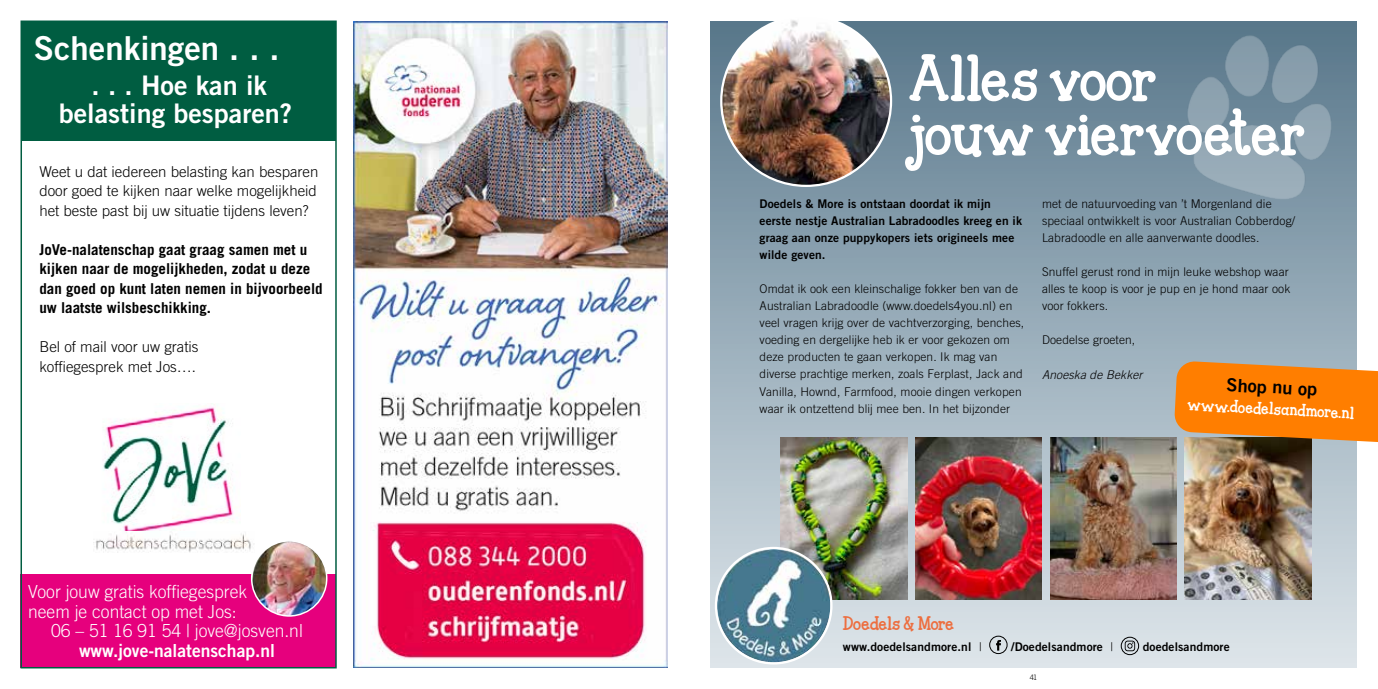
<style>
.page{position:relative;width:1378px;height:689px;background:#fff}
.page>*{position:absolute;margin:0;border:0;box-sizing:border-box;transform-origin:0 0}
.t1{font:50.7px/54.2px "Janda Closer To Free";color:#fff}
.t2{font:33px "Trade Gothic LT Std Bd 2";color:#fff}
.t3{font:27px/28.5px "Trade Gothic LT Std Bd 2";color:#fff;text-align:center}
.t4{font:18.15px "Trade Gothic LT Std Bd 2";color:#000}
.t5{font:300 18px "Trade Gothic LT Std";color:#fff}
.t6{font:18px "Trade Gothic LT Std Bd 2";color:#fff}
.t7{font:300 15px/19.5px "Trade Gothic LT Std";color:#000;text-align:justify}
.t8{font:700 15px/19.5px "Trade Gothic LT Std";color:#000}
.t9{font:15px "Janda Closer To Free";color:#ed6e3f}
.t10{font:13.5px "Janda Closer To Free";color:#fff}
.t11{font:300 12px/17px "Trade Gothic LT Std";letter-spacing:.01em;color:#000}
.t12{font:12px/17px "Trade Gothic LT Std Bd 2";letter-spacing:.01em;color:#000}
.t13{font:italic 300 12px "Trade Gothic LT Std";letter-spacing:.01em;color:#000}
.t14{font:300 7.5px "Trade Gothic LT Std";color:#000}
.s1{font-family:"Trade Gothic LT Std";font-weight:300}
</style>
<div class="page">
<div style="left:710px;top:21px;width:646px;height:647px;background:linear-gradient(to bottom,#5a798c,#dfe6ea)"></div>
<svg style="left:996px;top:640px;width:5px;height:10px"></svg>
<div style="left:989px;top:636px;width:18px;height:18px;border:1px solid #000;border-radius:50%"></div>
<svg style="left:1124px;top:640px;width:11px;height:11px"></svg>
<div style="left:1121px;top:637px;width:18px;height:18px;border:1px solid #000;border-radius:50%"></div>
<img style="left:780px;top:437px;width:127px;height:163px">
<img style="left:1050px;top:437px;width:126px;height:163px">
<img style="left:1185px;top:444px;width:126px;height:156px">
<img style="left:915px;top:437px;width:127px;height:163px">
<img style="left:1162px;top:34px;width:194px;height:166px">
<img style="left:721px;top:16px;width:170px;height:170px;border-radius:85px">
<svg style="left:1174px;top:361px;width:204px;height:83px;background:#ed831a"></svg>
<img style="left:717px;top:549px;width:113px;height:113px;border-radius:55px">
<div style="left:715px;top:547px;width:117px;height:117px;border:2px solid #fff;border-radius:50%"></div>
<div style="left:21px;top:574px;width:315px;height:94px;background:#e6007d"></div>
<img style="left:252px;top:543px;width:75px;height:73px">
<div style="left:251px;top:540px;width:76px;height:77px;border:2px solid #fff;border-radius:50%"></div>
<img style="left:103px;top:403px;width:131px;height:128px">
<img style="left:96px;top:534px;width:158px;height:19px">
<div style="left:21px;top:21px;width:316px;height:647px;border:2px solid #005d41"></div>
<div style="left:21px;top:21px;width:315px;height:119px;background:#005d41"></div>
<img style="left:353px;top:21px;width:315px;height:647px">
<h2 class="t2" style="left:34px;top:28px;width:247px">Schenkingen . . .</h2>
<h3 class="t3" style="left:59px;top:70px;width:235px">. . . Hoe kan ik belasting besparen?</h3>
<p class="t7" style="left:39px;top:161px;width:280px">Weet u dat iedereen belasting kan besparen door goed te kijken naar welke mogelijkheid het beste past bij uw situatie tijdens leven?</p>
<p class="t8" style="left:39px;top:239px;width:285px">JoVe-nalatenschap gaat graag samen met u kijken naar de mogelijkheden, zodat u deze dan goed op kunt laten nemen in bijvoorbeeld uw laatste wilsbeschikking.</p>
<p class="t7" style="left:39px;top:337px;width:161px">Bel of mail voor uw gratis koffiegesprek met Jos….</p>
<h3 class="t5" style="left:28px;top:581px;width:220px">Voor jouw gratis koffiegesprek</h3>
<h3 class="t5" style="left:28px;top:601px;width:210px">neem je contact op met Jos:</h3>
<h3 class="t5" style="left:51px;top:620px;width:253px">06 – 51 16 91 54 | jove@josven.nl</h3>
<h3 class="t6" style="left:79px;top:639px;width:197px">www.jove-nalatenschap.nl</h3>
<h1 class="t1" style="left:909px;top:52px;width:397px">Alles voor<br>jouw viervoeter</h1>
<p class="t11" style="left:1042px;top:195px;width:255px">met de natuurvoeding van ’t Morgenland die speciaal ontwikkelt is voor Australian Cobberdog/<br>Labradoodle en alle aanverwante doodles.</p>
<p class="t11" style="left:1042px;top:263px;width:250px">Snuffel gerust rond in mijn leuke webshop waar alles te koop is voor je pup en je hond maar ook voor fokkers.</p>
<p class="t11" style="left:1042px;top:332px;width:95px">Doedelse groeten,</p>
<p class="t13" style="left:1042px;top:367px;width:102px">Anoeska de Bekker</p>
<h3 class="t4" style="left:1227px;top:373px;width:92px;rotate:3deg">Shop nu op</h3>
<p class="t10" style="left:1188px;top:394px;width:169px;rotate:3deg">www.doedelsandmore.nl</p>
<p class="t12" style="left:759px;top:195px;width:264px">Doedels &amp; More is ontstaan doordat ik mijn eerste nestje Australian Labradoodles kreeg en ik graag aan onze puppykopers iets origineels mee wilde geven.</p>
<p class="t11" style="left:759px;top:280px;width:266px">Omdat ik ook een kleinschalige fokker ben van de Australian Labradoodle (www.doedels4you.nl) en veel vragen krijg over de vachtverzorging, benches, voeding en dergelijke heb ik er voor gekozen om deze producten te gaan verkopen. Ik mag van diverse prachtige merken, zoals Ferplast, Jack and Vanilla, Hownd, Farmfood, mooie dingen verkopen waar ik ontzettend blij mee ben. In het bijzonder</p>
<p class="t9" style="left:843px;top:611px;width:112px">Doedels &amp; More</p>
<p class="t12" style="left:843px;top:638px;width:140px">www.doedelsandmore.nl <span class="s1">|</span></p>
<p class="t12" style="left:1011px;top:638px;width:104px">/Doedelsandmore <span class="s1">|</span></p>
<p class="t12" style="left:1143px;top:638px;width:88px">doedelsandmore</p>
<p class="t14" style="left:1029px;top:672px;width:9px">41</p>
</div>
